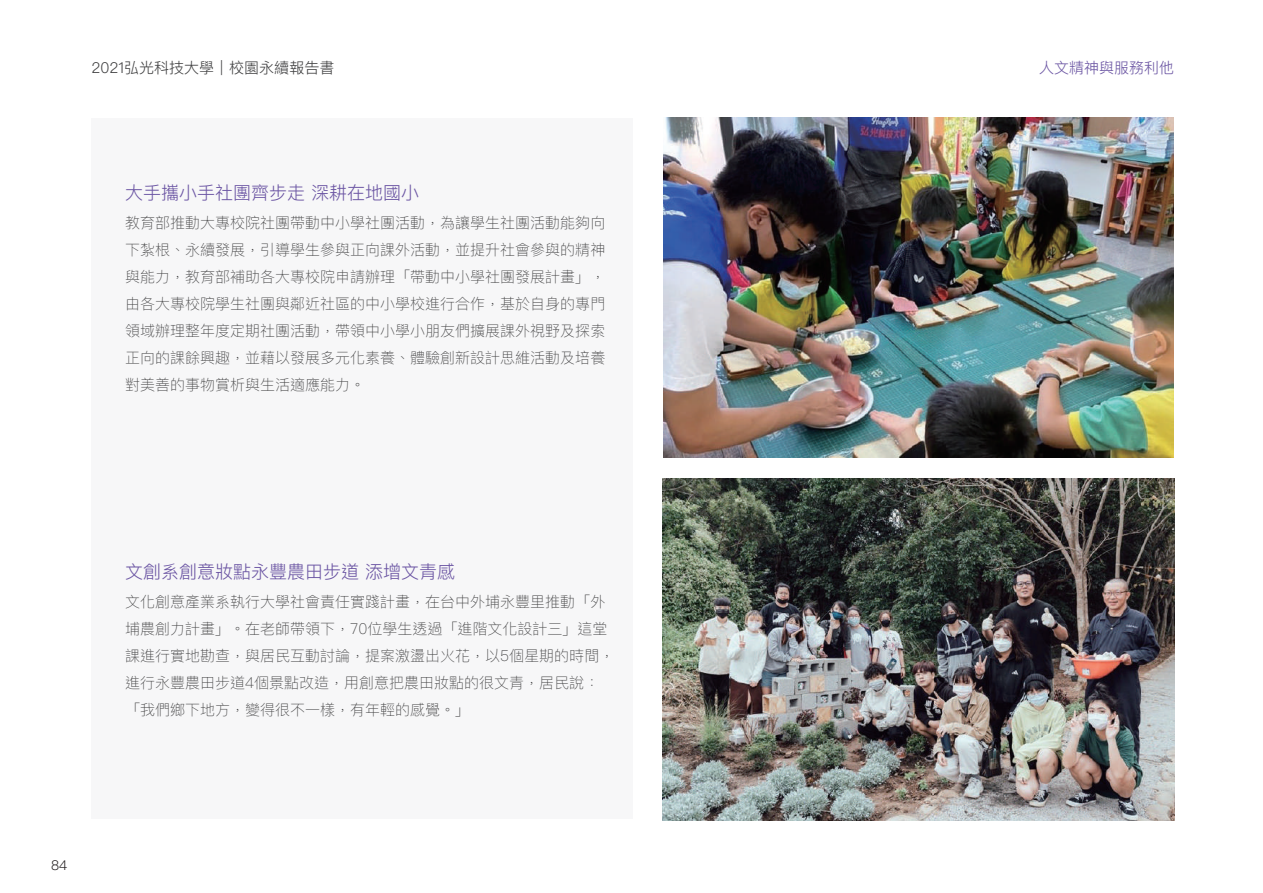
<style>
.page{position:relative;width:1263px;height:893px;background:#fff}
.page>*{position:absolute;margin:0;border:0;box-sizing:border-box;transform-origin:0 0}
.t1{font:300 18px "Ping Fang TC";color:#6b55a3}
.t2{font:100 15px/27px "Ping Fang TC";color:#3e3e3f;text-align:justify}
.t3{font:300 15px "Ping Fang TC";color:#3e3e3f}
.t4{font:300 15px "Ping Fang TC";color:#6b55a3}
.t5{font:300 13.5px "Ping Fang TC";color:#231f20}
</style>
<div class="page">
<hr style="left:630px;top:74px;width:2px;height:744px;background:#231f20">
<div style="left:91px;top:119px;width:541px;height:700px;background:#f7f7f8"></div>
<img style="left:664px;top:118px;width:510px;height:340px">
<img style="left:662px;top:478px;width:513px;height:342px">
<p class="t3" style="left:91px;top:59px;width:244px">2021弘光科技大學｜校園永續報告書</p>
<p class="t4" style="left:1039px;top:59px;width:136px">人文精神與服務利他</p>
<p class="t1" style="left:125px;top:182px;width:295px">大手攜小手社團齊步走 深耕在地國小</p>
<p class="t2" style="left:125px;top:209px;width:481px">教育部推動大專校院社團帶動中小學社團活動，為讓學生社團活動能夠向下紮根、永續發展，引導學生參與正向課外活動，並提升社會參與的精神與能力，教育部補助各大專校院申請辦理「帶動中小學社團發展計畫」，由各大專校院學生社團與鄰近社區的中小學校進行合作，基於自身的專門領域辦理整年度定期社團活動，帶領中小學小朋友們擴展課外視野及探索正向的課餘興趣，並藉以發展多元化素養、體驗創新設計思維活動及培養對美善的事物賞析與生活適應能力。</p>
<p class="t5" style="left:51px;top:857px;width:18px">84</p>
<p class="t1" style="left:125px;top:560px;width:331px">文創系創意妝點永豐農田步道 添增文青感</p>
<p class="t2" style="left:125px;top:588px;width:490px;text-align:left">文化創意產業系執行大學社會責任實踐計畫，在台中外埔永豐里推動「外埔農創力計畫」。在老師帶領下，70位學生透過「進階文化設計三」這堂課進行實地勘查，與居民互動討論，提案激盪出火花，以5個星期的時間，進行永豐農田步道4個景點改造，用創意把農田妝點的很文青，居民說：「我們鄉下地方，變得很不一樣，有年輕的感覺。」</p>
</div>
